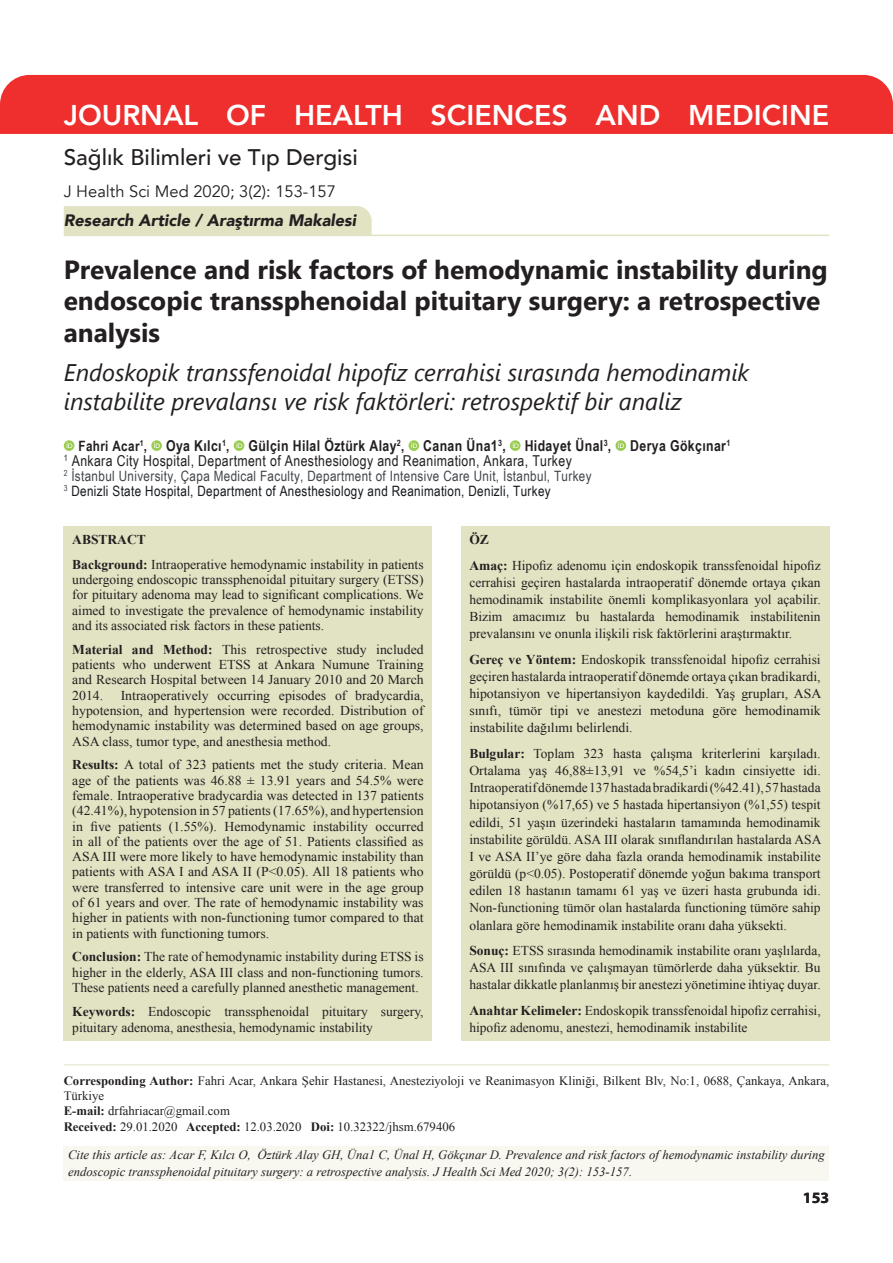
<style>
.page{position:relative;width:893px;height:1263px;background:#fff}
.page>*{position:absolute;margin:0;border:0;box-sizing:border-box;transform-origin:0 0}
.t1{font:800 28.5px "Avenir";color:#fff}
.t2{font:700 26.25px/31.5px "Segoe UI";color:#231f20}
.t3{font:italic 24px/28.8px "Segoe UI";color:#231f20}
.t4{font:500 22.5px "Avenir";color:#231f20}
.t5{font:italic 900 16.5px "Avenir";color:#231f20}
.t6{font:16.5px "Avenir";color:#231f20}
.t7{font:700 15.75px "Branding Sans";color:#231f20}
.t8{font:15px "Arial Narrow";letter-spacing:.025em;color:#231f20}
.t9{font:700 15px "Arial Narrow";letter-spacing:.025em;color:#231f20}
.t10{font:14.25px/15px "Arial Narrow";letter-spacing:.025em;color:#414549}
.t11{font:700 14.25px "Arial Narrow";letter-spacing:.025em;color:#231f20}
.t12{font:13.5px/15.3px "Times New Roman";color:#231f20;text-align:justify}
.t13{font:12.75px/15.3px "Times New Roman";color:#231f20}
.t14{font:italic 12.75px/17.2px "Times New Roman";color:#231f20}
.s1{font-size:14.25px}
.s2{color:#15181c}
.s3{font-weight:700}
</style>
<div class="page">
<svg style="left:64px;top:440px;width:10px;height:11px"></svg>
<svg style="left:67px;top:442px;width:5px;height:6px"></svg>
<div style="left:151px;top:440px;width:11px;height:11px;background:#9acc51;border-radius:50%"></div>
<svg style="left:154px;top:442px;width:6px;height:6px"></svg>
<svg style="left:234px;top:440px;width:10px;height:11px"></svg>
<svg style="left:237px;top:442px;width:5px;height:6px"></svg>
<div style="left:409px;top:440px;width:10px;height:11px;background:#9acc51;border-radius:50%"></div>
<svg style="left:411px;top:442px;width:6px;height:6px"></svg>
<svg style="left:510px;top:440px;width:11px;height:11px"></svg>
<svg style="left:513px;top:442px;width:6px;height:6px"></svg>
<div style="left:615px;top:440px;width:11px;height:11px;background:#9acc51;border-radius:50%"></div>
<svg style="left:618px;top:442px;width:6px;height:6px"></svg>
<div style="left:461px;top:526px;width:368px;height:515px;background:#e2e3c3"></div>
<div style="left:64px;top:526px;width:368px;height:515px;background:#e2e3c3"></div>
<hr style="left:64px;top:1064px;width:765px;height:1px;background:#e2e3c3">
<hr style="left:64px;top:235px;width:765px;height:1px;background:#e2e3c3">
<div style="left:0;top:75px;width:893px;height:59px;background:#ee2f2d"></div>
<div style="left:64px;top:206px;width:308px;height:29px;background:#e2e3c3"></div>
<div style="left:64px;top:1146px;width:765px;height:34px;background:#f8f8f1"></div>
<h1 class="t1" style="left:64px;top:93px;width:767px">JOURNAL OF HEALTH SCIENCES AND MEDICINE</h1>
<h3 class="t4" style="left:64px;top:137px;width:296px">Sağlık Bilimleri ve Tıp Dergisi</h3>
<p class="t6" style="left:64px;top:181px;width:274px">J Health Sci Med 2020; 3(2): 153-157</p>
<p class="t5" style="left:64px;top:207px;width:294px">Research Article / Araştırma Makalesi</p>
<h2 class="t2" style="left:64px;top:252px;width:766px">Prevalence and risk factors of hemodynamic instability during endoscopic transsphenoidal pituitary surgery: a retrospective analysis</h2>
<h3 class="t3" style="left:64px;top:357px;width:687px">Endoskopik transsfenoidal hipofiz cerrahisi sırasında hemodinamik instabilite prevalansı ve risk faktörleri: retrospektif bir analiz</h3>
<p class="t11" style="left:79px;top:435px;width:70px">Fahri Acar<sup>1</sup>,</p>
<p class="t9" style="left:166px;top:434px;width:65px">Oya Kılcı<sup>1</sup><span class="s1">,</span></p>
<p class="t9" style="left:248px;top:434px;width:157px">Gülçin Hilal Öztürk Alay<sup>2</sup><span class="s1">,</span></p>
<p class="t9" style="left:423px;top:434px;width:84px">Canan Üna1<sup>3</sup>,</p>
<p class="t9" style="left:525px;top:434px;width:88px">Hidayet Ünal<sup>3</sup>,</p>
<p class="t9" style="left:630px;top:434px;width:102px">Derya Gökçınar<sup>1</sup></p>
<p class="t8" style="left:64px;top:450px;width:510px"><sup>1</sup> Ankara City Hospital, Department of Anesthesiology and Reanimation, Ankara, Turkey</p>
<p class="t10" style="left:64px;top:468px;width:529px"><sup>2</sup> İstanbul University, Çapa Medical Faculty, Department of Intensive Care Unit, İstanbul, Turkey<br><sup>3</sup> <span class="s2">Denizli State Hospital, Department of Anesthesiology and Reanimation, Denizli, Turkey</span></p>
<p class="t12" style="left:469px;top:526px;width:353px;line-height:25.7px"><span class="s3">ÖZ<br>Amaç:</span> Hipofiz adenomu için endoskopik transsfenoidal hipofiz</p>
<p class="t12" style="left:469px;top:573px;width:353px;line-height:17.1px">cerrahisi geçiren hastalarda intraoperatif dönemde ortaya çıkan hemodinamik instabilite önemli komplikasyonlara yol açabilir.<br>Bizim amacımız bu hastalarda hemodinamik instabilitenin prevalansını ve onunla ilişkili risk faktörlerini araştırmaktır.</p>
<p class="t12" style="left:469px;top:650px;width:354px;line-height:17.1px"><span class="s3">Gereç ve Yöntem:</span> Endoskopik transsfenoidal hipofiz cerrahisi geçiren hastalarda intraoperatif dönemde ortaya çıkan bradikardi, hipotansiyon ve hipertansiyon kaydedildi. Yaş grupları, ASA sınıfı, tümör tipi ve anestezi metoduna göre hemodinamik instabilite dağılımı belirlendi.</p>
<p class="t12" style="left:469px;top:745px;width:354px;line-height:17.1px"><span class="s3">Bulgular:</span> Toplam 323 hasta çalışma kriterlerini karşıladı.<br>Ortalama yaş 46,88±13,91 ve %54,5’i kadın cinsiyette idi.<br>Intraoperatif dönemde 137 hastada bradikardi (%42.41), 57 hastada hipotansiyon (%17,65) ve 5 hastada hipertansiyon (%1,55) tespit edildi, 51 yaşın üzerindeki hastaların tamamında hemodinamik instabilite görüldü. ASA III olarak sınıflandırılan hastalarda ASA I ve ASA II’ye göre daha fazla oranda hemodinamik instabilite görüldü (p&lt;0.05). Postoperatif dönemde yoğun bakıma transport edilen 18 hastanın tamamı 61 yaş ve üzeri hasta grubunda idi.<br>Non-functioning tümör olan hastalarda functioning tümöre sahip olanlara göre hemodinamik instabilite oranı daha yüksekti.</p>
<p class="t12" style="left:469px;top:942px;width:353px;line-height:17.1px"><span class="s3">Sonuç:</span> ETSS sırasında hemodinamik instabilite oranı yaşlılarda, ASA III sınıfında ve çalışmayan tümörlerde daha yüksektir. Bu hastalar dikkatle planlanmış bir anestezi yönetimine ihtiyaç duyar.</p>
<p class="t12" style="left:469px;top:1002px;width:353px;line-height:17.1px"><span class="s3">Anahtar Kelimeler:</span> Endoskopik transsfenoidal hipofiz cerrahisi, hipofiz adenomu, anestezi, hemodinamik instabilite</p>
<p class="t12" style="left:72px;top:527px;width:353px;line-height:25px"><span class="s3">ABSTRACT<br>Background:</span> Intraoperative hemodynamic instability in patients</p>
<p class="t12" style="left:72px;top:572px;width:353px">undergoing endoscopic transsphenoidal pituitary surgery (ETSS) for pituitary adenoma may lead to significant complications. We aimed to investigate the prevalence of hemodynamic instability and its associated risk factors in these patients.</p>
<p class="t12" style="left:72px;top:641px;width:353px"><span class="s3">Material and Method:</span> This retrospective study included patients who underwent ETSS at Ankara Numune Training and Research Hospital between 14 January 2010 and 20 March 2014.</p>
<p class="t12" style="left:72px;top:687px;width:353px;text-indent:48px">Intraoperatively occurring episodes of bradycardia, hypotension, and hypertension were recorded. Distribution of hemodynamic instability was determined based on age groups, ASA class, tumor type, and anesthesia method.</p>
<p class="t12" style="left:72px;top:757px;width:353px"><span class="s3">Results:</span> A total of 323 patients met the study criteria. Mean age of the patients was 46.88 ± 13.91 years and 54.5% were female. Intraoperative bradycardia was detected in 137 patients (42.41%), hypotension in 57 patients (17.65%), and hypertension in five patients (1.55%). Hemodynamic instability occurred in all of the patients over the age of 51. Patients classified as ASA III were more likely to have hemodynamic instability than patients with ASA I and ASA II (P&lt;0.05). All 18 patients who were transferred to intensive care unit were in the age group of 61 years and over. The rate of hemodynamic instability was higher in patients with non-functioning tumor compared to that in patients with functioning tumors.</p>
<p class="t12" style="left:72px;top:949px;width:353px"><span class="s3">Conclusion:</span> The rate of hemodynamic instability during ETSS is higher in the elderly, ASA III class and non-functioning tumors.<br>These patients need a carefully planned anesthetic management.</p>
<p class="t12" style="left:72px;top:1003px;width:353px;line-height:16.5px"><span class="s3">Keywords:</span> Endoscopic transsphenoidal pituitary surgery, pituitary adenoma, anesthesia, hemodynamic instability</p>
<p class="t13" style="left:64px;top:1072px;width:767px"><span class="s3">Corresponding Author:</span> Fahri Acar, Ankara Şehir Hastanesi, Anesteziyoloji ve Reanimasyon Kliniği, Bilkent Blv, No:1, 0688, Çankaya, Ankara, Türkiye<br><span class="s3">E-mail:</span> drfahriacar@gmail.com<br><span class="s3">Received:</span> 29.01.2020 <span class="s3">Accepted:</span> 12.03.2020 <span class="s3">Doi:</span> 10.32322/jhsm.679406</p>
<p class="t14" style="left:68px;top:1146px;width:758px">Cite this article as: Acar F, Kılcı O, Öztürk Alay GH, Üna1 C, Ünal H, Gökçınar D. Prevalence and risk factors of hemodynamic instability during endoscopic transsphenoidal pituitary surgery: a retrospective analysis. J Health Sci Med 2020; 3(2): 153-157.</p>
<p class="t7" style="left:803px;top:1189px;width:28px">153</p>
</div>
